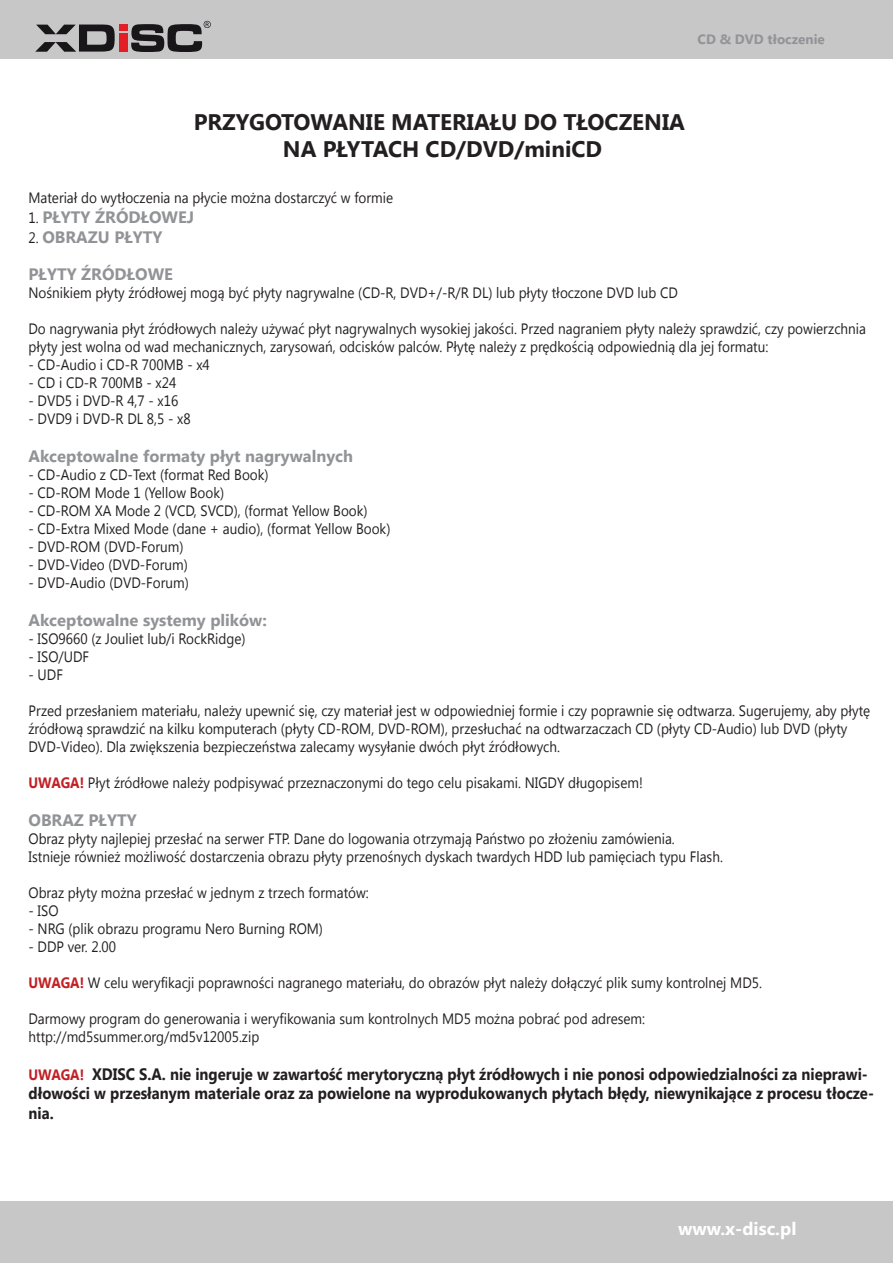
<style>
.page{position:relative;width:893px;height:1263px;background:#fff}
.page>*{position:absolute;margin:0;border:0;box-sizing:border-box;transform-origin:0 0}
.t1{font:700 22.5px/27px "Segoe UI";color:#231f20;text-align:center}
.t2{font:700 18px "Segoe UI";color:#fff}
.t3{font:700 16.5px/19.8px "Segoe UI";color:#231f20;scale:.9 1}
.t4{font:700 16.5px "Segoe UI";color:#919396}
.t5{font:15px/18px "Segoe UI";color:#231f20;scale:.9 1}
.t6{font:700 13.5px "Segoe UI";color:#919396}
.s1{font-weight:400;font-size:15px;color:#231f20}
.s2{font-weight:700;color:#c12025}
.s3{font-size:15px;color:#c12025}
</style>
<div class="page">
<div style="left:0;top:0;width:893px;height:59px;background:#c8c7c7"></div>
<svg style="left:35px;top:21px;width:176px;height:31px"></svg>
<div style="left:119px;top:24px;width:8px;height:7px;background:#e41e25"></div>
<div style="left:119px;top:33px;width:8px;height:19px;background:#e41e25"></div>
<div style="left:0;top:1201px;width:893px;height:62px;background:#c8c7c7"></div>
<p class="t6" style="left:698px;top:29px;width:129px">CD &amp; DVD tłoczenie</p>
<h1 class="t1" style="left:194px;top:107px;width:493px">PRZYGOTOWANIE MATERIAŁU DO TŁOCZENIA<br>NA PŁYTACH CD/DVD/miniCD</h1>
<p class="t5" style="left:28px;top:188px;width:407px">Materiał do wytłoczenia na płycie można dostarczyć w formie</p>
<p class="t4" style="left:28px;top:205px;width:167px"><span class="s1">1.</span> PŁYTY ŹRÓDŁOWEJ</p>
<p class="t4" style="left:28px;top:225px;width:136px"><span class="s1">2.</span> OBRAZU PŁYTY</p>
<p class="t4" style="left:28px;top:263px;width:146px">PŁYTY ŹRÓDŁOWE</p>
<p class="t5" style="left:28px;top:283px;width:723px">Nośnikiem płyty źródłowej mogą być płyty nagrywalne (CD-R, DVD+/-R/R DL) lub płyty tłoczone DVD lub CD</p>
<p class="t5" style="left:28px;top:319px;width:932px">Do nagrywania płyt źródłowych należy używać płyt nagrywalnych wysokiej jakości. Przed nagraniem płyty należy sprawdzić, czy powierzchnia płyty jest wolna od wad mechanicznych, zarysowań, odcisków palców. Płytę należy z prędkością odpowiednią dla jej formatu:</p>
<p class="t5" style="left:28px;top:355px;width:203px">- CD-Audio i CD-R 700MB - x4</p>
<p class="t5" style="left:28px;top:373px;width:166px">- CD i CD-R 700MB - x24</p>
<p class="t5" style="left:28px;top:391px;width:168px">- DVD5 i DVD-R 4,7 - x16</p>
<p class="t5" style="left:28px;top:409px;width:182px">- DVD9 i DVD-R DL 8,5 - x8</p>
<p class="t4" style="left:28px;top:445px;width:326px">Akceptowalne formaty płyt nagrywalnych</p>
<p class="t5" style="left:28px;top:465px;width:268px">- CD-Audio z CD-Text (format Red Book)</p>
<p class="t5" style="left:28px;top:483px;width:219px">- CD-ROM Mode 1 (Yellow Book)</p>
<p class="t5" style="left:28px;top:501px;width:378px">- CD-ROM XA Mode 2 (VCD, SVCD), (format Yellow Book)</p>
<p class="t5" style="left:28px;top:519px;width:404px">- CD-Extra Mixed Mode (dane + audio), (format Yellow Book)</p>
<p class="t5" style="left:28px;top:537px;width:174px">- DVD-ROM (DVD-Forum)</p>
<p class="t5" style="left:28px;top:555px;width:179px">- DVD-Video (DVD-Forum)</p>
<p class="t5" style="left:28px;top:573px;width:180px">- DVD-Audio (DVD-Forum)</p>
<p class="t4" style="left:28px;top:608px;width:240px">Akceptowalne systemy plików:</p>
<p class="t5" style="left:28px;top:629px;width:243px">- ISO9660 (z Jouliet lub/i RockRidge)</p>
<p class="t5" style="left:28px;top:647px;width:69px">- ISO/UDF</p>
<p class="t5" style="left:28px;top:665px;width:40px">- UDF</p>
<p class="t5" style="left:28px;top:701px;width:937px">Przed przesłaniem materiału, należy upewnić się, czy materiał jest w odpowiedniej formie i czy poprawnie się odtwarza. Sugerujemy, aby płytę źródłową sprawdzić na kilku komputerach (płyty CD-ROM, DVD-ROM), przesłuchać na odtwarzaczach CD (płyty CD-Audio) lub DVD (płyty<br>DVD-Video). Dla zwiększenia bezpieczeństwa zalecamy wysyłanie dwóch płyt źródłowych.</p>
<p class="t5" style="left:28px;top:773px;width:684px"><span class="s2">UWAGA!</span> Płyt źródłowe należy podpisywać przeznaczonymi do tego celu pisakami. NIGDY długopisem!</p>
<p class="t4" style="left:28px;top:808px;width:110px">OBRAZ PŁYTY</p>
<p class="t5" style="left:28px;top:829px;width:773px">Obraz płyty najlepiej przesłać na serwer FTP. Dane do logowania otrzymają Państwo po złożeniu zamówienia.<br>Istnieje również możliwość dostarczenia obrazu płyty przenośnych dyskach twardych HDD lub pamięciach typu Flash.</p>
<p class="t5" style="left:28px;top:883px;width:380px">Obraz płyty można przesłać w jednym z trzech formatów:</p>
<p class="t5" style="left:28px;top:901px;width:35px">- ISO</p>
<p class="t5" style="left:28px;top:919px;width:329px">- NRG (plik obrazu programu Nero Burning ROM)</p>
<p class="t5" style="left:28px;top:937px;width:99px">- DDP ver. 2.00</p>
<p class="t5" style="left:28px;top:973px;width:816px"><span class="s2">UWAGA!</span> W celu weryfikacji poprawności nagranego materiału, do obrazów płyt należy dołączyć plik sumy kontrolnej MD5.</p>
<p class="t5" style="left:28px;top:1009px;width:687px">Darmowy program do generowania i weryfikowania sum kontrolnych MD5 można pobrać pod adresem: http://md5summer.org/md5v12005.zip</p>
<p class="t3" style="left:28px;top:1063px;width:941px"><span class="s3">UWAGA!</span> XDISC S.A. nie ingeruje w zawartość merytoryczną płyt źródłowych i nie ponosi odpowiedzialności za nieprawi&shy;dłowości w przesłanym materiale oraz za powielone na wyprodukowanych płytach błędy, niewynikające z procesu tłocze&shy;nia.</p>
<p class="t2" style="left:678px;top:1216px;width:120px">www.x-disc.pl</p>
</div>
